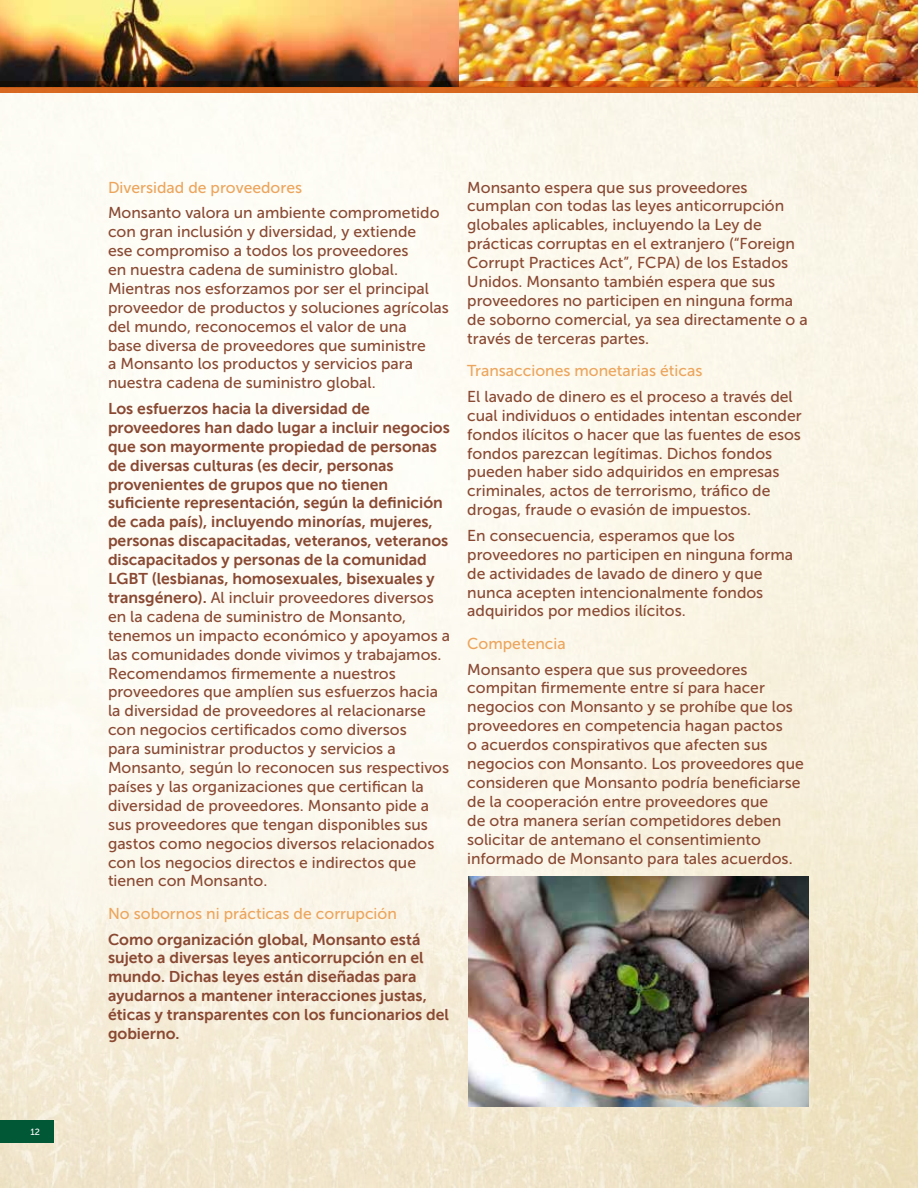
<style>
.page{position:relative;width:918px;height:1188px;background:#fff}
.page>*{position:absolute;margin:0;border:0;box-sizing:border-box;transform-origin:0 0}
.t1{font:15.75px/18.9px "Museo Sans 500";color:#894933}
.t2{font:15.75px/18.9px "Museo Sans 700";color:#894933}
.t3{font:15.75px "Museo Sans 500";color:#eca55d}
.t4{font:9px "Museo Sans 500";color:#fff}
.s1{font-family:"Museo Sans 700"}
</style>
<div class="page">
<img style="left:0;top:93px;width:918px;height:1095px">
<div style="left:0;top:1120px;width:54px;height:23px;background:#005837"></div>
<img style="left:0;top:0;width:918px;height:81px">
<svg style="left:0;top:81px;width:918px;height:12px;background:#a75017"></svg>
<img style="left:469px;top:877px;width:340px;height:230px">
<p class="t4" style="left:31px;top:1127px;width:11px">12</p>
<p class="t3" style="left:108px;top:179px;width:196px">Diversidad de proveedores</p>
<p class="t1" style="left:108px;top:203px;width:342px">Monsanto valora un ambiente comprometido con gran inclusión y diversidad, y extiende<br>ese compromiso a todos los proveedores<br>en nuestra cadena de suministro global.<br>Mientras nos esforzamos por ser el principal proveedor de productos y soluciones agrícolas del mundo, reconocemos el valor de una<br>base diversa de proveedores que suministre<br>a Monsanto los productos y servicios para nuestra cadena de suministro global.</p>
<p class="t2" style="left:108px;top:399px;width:343px">Los esfuerzos hacia la diversidad de proveedores han dado lugar a incluir negocios que son mayormente propiedad de personas de diversas culturas (es decir, personas provenientes de grupos que no tienen suficiente representación, según la definición de cada país), incluyendo minorías, mujeres, personas discapacitadas, veteranos, veteranos discapacitados y personas de la comunidad LGBT (lesbianas, homosexuales, bisexuales y</p>
<p class="t1" style="left:108px;top:588px;width:344px"><span class="s1">transgénero).</span> Al incluir proveedores diversos en la cadena de suministro de Monsanto, tenemos un impacto económico y apoyamos a las comunidades donde vivimos y trabajamos.<br>Recomendamos firmemente a nuestros proveedores que amplíen sus esfuerzos hacia la diversidad de proveedores al relacionarse con negocios certificados como diversos<br>para suministrar productos y servicios a Monsanto, según lo reconocen sus respectivos países y las organizaciones que certifican la diversidad de proveedores. Monsanto pide a sus proveedores que tengan disponibles sus gastos como negocios diversos relacionados con los negocios directos e indirectos que tienen con Monsanto.</p>
<p class="t3" style="left:108px;top:905px;width:290px">No sobornos ni prácticas de corrupción</p>
<p class="t2" style="left:108px;top:930px;width:342px">Como organización global, Monsanto está sujeto a diversas leyes anticorrupción en el mundo. Dichas leyes están diseñadas para ayudarnos a mantener interacciones justas, éticas y transparentes con los funcionarios del gobierno.</p>
<p class="t1" style="left:467px;top:178px;width:342px">Monsanto espera que sus proveedores cumplan con todas las leyes anticorrupción globales aplicables, incluyendo la Ley de prácticas corruptas en el extranjero (“Foreign Corrupt Practices Act”, FCPA) de los Estados Unidos. Monsanto también espera que sus proveedores no participen en ninguna forma de soborno comercial, ya sea directamente o a través de terceras partes.</p>
<p class="t3" style="left:467px;top:362px;width:237px">Transacciones monetarias éticas</p>
<p class="t1" style="left:467px;top:387px;width:336px">El lavado de dinero es el proceso a través del cual individuos o entidades intentan esconder fondos ilícitos o hacer que las fuentes de esos fondos parezcan legítimas. Dichos fondos pueden haber sido adquiridos en empresas criminales, actos de terrorismo, tráfico de drogas, fraude o evasión de impuestos.</p>
<p class="t1" style="left:467px;top:526px;width:327px">En consecuencia, esperamos que los proveedores no participen en ninguna forma de actividades de lavado de dinero y que nunca acepten intencionalmente fondos adquiridos por medios ilícitos.</p>
<p class="t3" style="left:467px;top:635px;width:100px">Competencia</p>
<p class="t1" style="left:467px;top:660px;width:338px">Monsanto espera que sus proveedores compitan firmemente entre sí para hacer negocios con Monsanto y se prohíbe que los proveedores en competencia hagan pactos<br>o acuerdos conspirativos que afecten sus negocios con Monsanto. Los proveedores que consideren que Monsanto podría beneficiarse de la cooperación entre proveedores que<br>de otra manera serían competidores deben solicitar de antemano el consentimiento informado de Monsanto para tales acuerdos.</p>
</div>
